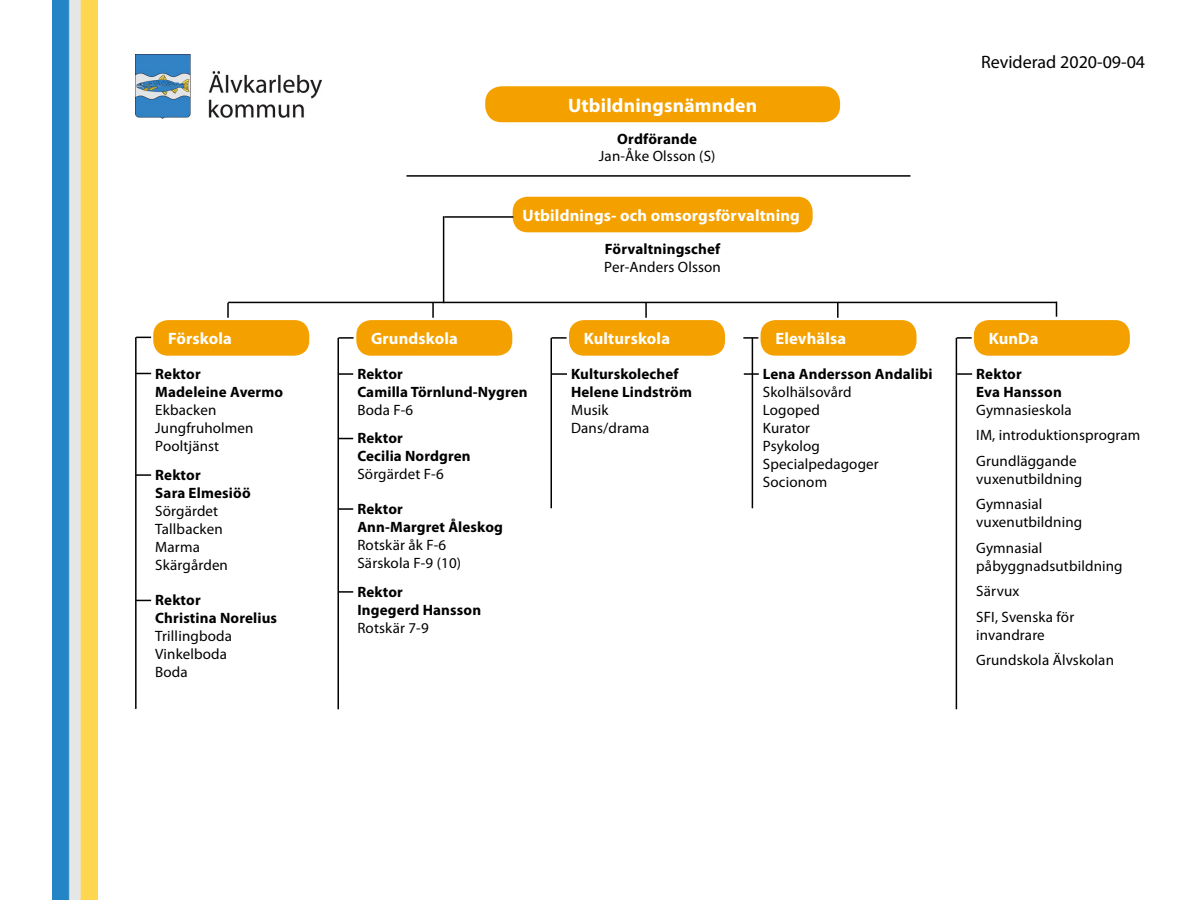
<style>
.page{position:relative;width:1200px;height:900px;background:#fff}
.page>*{position:absolute;margin:0;border:0;box-sizing:border-box;transform-origin:0 0}
.t1{font:700 19.5px "Myriad Pro";letter-spacing:.01em;color:#fff}
.t2{font:18px "Myriad Pro";color:#000}
.t3{font:700 16.5px "Myriad Pro";letter-spacing:.01em;color:#fff}
.t4{font:15px/18px "Myriad Pro";letter-spacing:.01em;color:#000}
.t5{font:700 15px/18px "Myriad Pro";letter-spacing:.01em;color:#000}
.s1{font-weight:700}
</style>
<div class="page">
<img style="left:53px;top:0;width:45px;height:900px">
<img style="left:135px;top:54px;width:186px;height:64px">
<hr style="left:406px;top:175px;width:504px;height:2px;background:#000">
<div style="left:485px;top:86px;width:355px;height:36px;background:#f4a100;border-radius:16px"></div>
<div style="left:513px;top:197px;width:300px;height:35px;background:#f4a100;border-radius:15px"></div>
<hr style="left:443px;top:216px;width:1px;height:87px;background:#000">
<div style="left:153px;top:320px;width:156px;height:36px;background:#f4a100;border-radius:15px"></div>
<div style="left:356px;top:320px;width:156px;height:36px;background:#f4a100;border-radius:15px"></div>
<div style="left:569px;top:320px;width:156px;height:36px;background:#f4a100;border-radius:15px"></div>
<div style="left:761px;top:320px;width:156px;height:36px;background:#f4a100;border-radius:15px"></div>
<div style="left:974px;top:320px;width:156px;height:36px;background:#f4a100;border-radius:15px"></div>
<hr style="left:135px;top:337px;width:2px;height:372px;background:#000">
<svg style="left:136px;top:337px;width:15px;height:1px"></svg>
<hr style="left:337px;top:338px;width:2px;height:371px;background:#000">
<svg style="left:339px;top:337px;width:15px;height:2px"></svg>
<hr style="left:550px;top:338px;width:2px;height:170px;background:#000">
<svg style="left:552px;top:337px;width:15px;height:2px"></svg>
<hr style="left:752px;top:338px;width:1px;height:170px;background:#000">
<svg style="left:743px;top:337px;width:15px;height:2px"></svg>
<hr style="left:956px;top:338px;width:1px;height:371px;background:#000">
<svg style="left:957px;top:337px;width:15px;height:2px"></svg>
<svg style="left:136px;top:373px;width:15px;height:1px"></svg>
<svg style="left:136px;top:474px;width:15px;height:2px"></svg>
<svg style="left:136px;top:600px;width:15px;height:1px"></svg>
<svg style="left:339px;top:373px;width:14px;height:2px"></svg>
<svg style="left:339px;top:438px;width:14px;height:1px"></svg>
<svg style="left:339px;top:508px;width:14px;height:2px"></svg>
<svg style="left:339px;top:591px;width:14px;height:2px"></svg>
<svg style="left:552px;top:373px;width:15px;height:2px"></svg>
<svg style="left:744px;top:373px;width:15px;height:2px"></svg>
<svg style="left:957px;top:373px;width:15px;height:2px"></svg>
<hr style="left:228px;top:302px;width:829px;height:1px;background:#000">
<svg style="left:227px;top:303px;width:2px;height:15px"></svg>
<svg style="left:432px;top:303px;width:2px;height:15px"></svg>
<svg style="left:645px;top:303px;width:2px;height:15px"></svg>
<svg style="left:837px;top:303px;width:2px;height:15px"></svg>
<svg style="left:1056px;top:303px;width:1px;height:14px"></svg>
<hr style="left:444px;top:216px;width:69px;height:2px;background:#000">
<p class="t1" style="left:568px;top:93px;width:191px">Utbildningsnämnden</p>
<p class="t4" style="left:599px;top:130px;width:118px;line-height:17.2px;text-align:center"><span class="s1">Ordförande<br></span>Jan-Åke Olsson (S)</p>
<p class="t3" style="left:523px;top:205px;width:279px">Utbildnings- och omsorgsförvaltning</p>
<p class="t5" style="left:605px;top:240px;width:117px">Förvaltningschef</p>
<p class="t4" style="left:604px;top:258px;width:118px">Per-Anders Olsson</p>
<p class="t2" style="left:981px;top:50px;width:166px">Reviderad 2020-09-04</p>
<p class="t3" style="left:168px;top:328px;width:65px">Förskola</p>
<p class="t3" style="left:371px;top:328px;width:88px">Grundskola</p>
<p class="t3" style="left:584px;top:328px;width:88px">Kulturskola</p>
<p class="t3" style="left:775px;top:328px;width:72px">Elevhälsa</p>
<p class="t3" style="left:989px;top:328px;width:51px">KunDa</p>
<p class="t5" style="left:155px;top:364px;width:129px">Rektor<br>Madeleine Avermo</p>
<p class="t4" style="left:155px;top:400px;width:63px">Ekbacken</p>
<p class="t4" style="left:155px;top:418px;width:100px">Jungfruholmen</p>
<p class="t4" style="left:155px;top:436px;width:66px">Pooltjänst</p>
<p class="t5" style="left:155px;top:466px;width:97px">Rektor<br>Sara Elmesiöö</p>
<p class="t4" style="left:155px;top:502px;width:65px">Sörgärdet</p>
<p class="t4" style="left:155px;top:520px;width:69px">Tallbacken</p>
<p class="t4" style="left:155px;top:538px;width:46px">Marma</p>
<p class="t4" style="left:155px;top:556px;width:74px">Skärgården</p>
<p class="t5" style="left:155px;top:591px;width:123px">Rektor<br>Christina Norelius</p>
<p class="t4" style="left:155px;top:627px;width:78px">Trillingboda</p>
<p class="t4" style="left:155px;top:645px;width:73px">Vinkelboda</p>
<p class="t4" style="left:155px;top:663px;width:34px">Boda</p>
<p class="t5" style="left:571px;top:364px;width:109px">Kulturskolechef</p>
<p class="t5" style="left:571px;top:382px;width:122px">Helene Lindström</p>
<p class="t4" style="left:571px;top:400px;width:39px">Musik</p>
<p class="t4" style="left:571px;top:418px;width:80px">Dans/drama</p>
<p class="t5" style="left:357px;top:364px;width:172px">Rektor<br>Camilla Törnlund-Nygren</p>
<p class="t4" style="left:357px;top:400px;width:57px">Boda F-6</p>
<p class="t5" style="left:357px;top:428px;width:115px">Rektor<br>Cecilia Nordgren</p>
<p class="t4" style="left:357px;top:465px;width:88px">Sörgärdet F-6</p>
<p class="t5" style="left:763px;top:364px;width:171px">Lena Andersson Andalibi</p>
<p class="t4" style="left:763px;top:382px;width:90px">Skolhälsovård</p>
<p class="t4" style="left:763px;top:400px;width:59px">Logoped</p>
<p class="t4" style="left:763px;top:418px;width:49px">Kurator</p>
<p class="t4" style="left:763px;top:436px;width:59px">Psykolog</p>
<p class="t4" style="left:763px;top:454px;width:117px">Specialpedagoger</p>
<p class="t4" style="left:763px;top:472px;width:66px">Socionom</p>
<p class="t5" style="left:976px;top:364px;width:47px">Rektor</p>
<p class="t5" style="left:976px;top:382px;width:87px">Eva Hansson</p>
<p class="t4" style="left:976px;top:400px;width:97px">Gymnasieskola</p>
<p class="t4" style="left:976px;top:426px;width:166px">IM, introduktionsprogram</p>
<p class="t4" style="left:976px;top:451px;width:107px">Grundläggande vuxenutbildning</p>
<p class="t4" style="left:976px;top:495px;width:107px">Gymnasial vuxenutbildning</p>
<p class="t4" style="left:976px;top:538px;width:148px">Gymnasial påbyggnadsutbildning</p>
<p class="t4" style="left:976px;top:582px;width:45px">Särvux</p>
<p class="t4" style="left:976px;top:607px;width:99px">SFI, Svenska för invandrare</p>
<p class="t4" style="left:976px;top:651px;width:139px">Grundskola Älvskolan</p>
<p class="t5" style="left:357px;top:499px;width:47px">Rektor</p>
<p class="t5" style="left:357px;top:517px;width:147px">Ann-Margret Åleskog</p>
<p class="t4" style="left:357px;top:535px;width:90px">Rotskär åk F-6</p>
<p class="t4" style="left:357px;top:553px;width:105px">Särskola F-9 (10)</p>
<p class="t5" style="left:357px;top:582px;width:47px">Rektor</p>
<p class="t5" style="left:357px;top:600px;width:125px">Ingegerd Hansson</p>
<p class="t4" style="left:357px;top:618px;width:73px">Rotskär 7-9</p>
</div>
